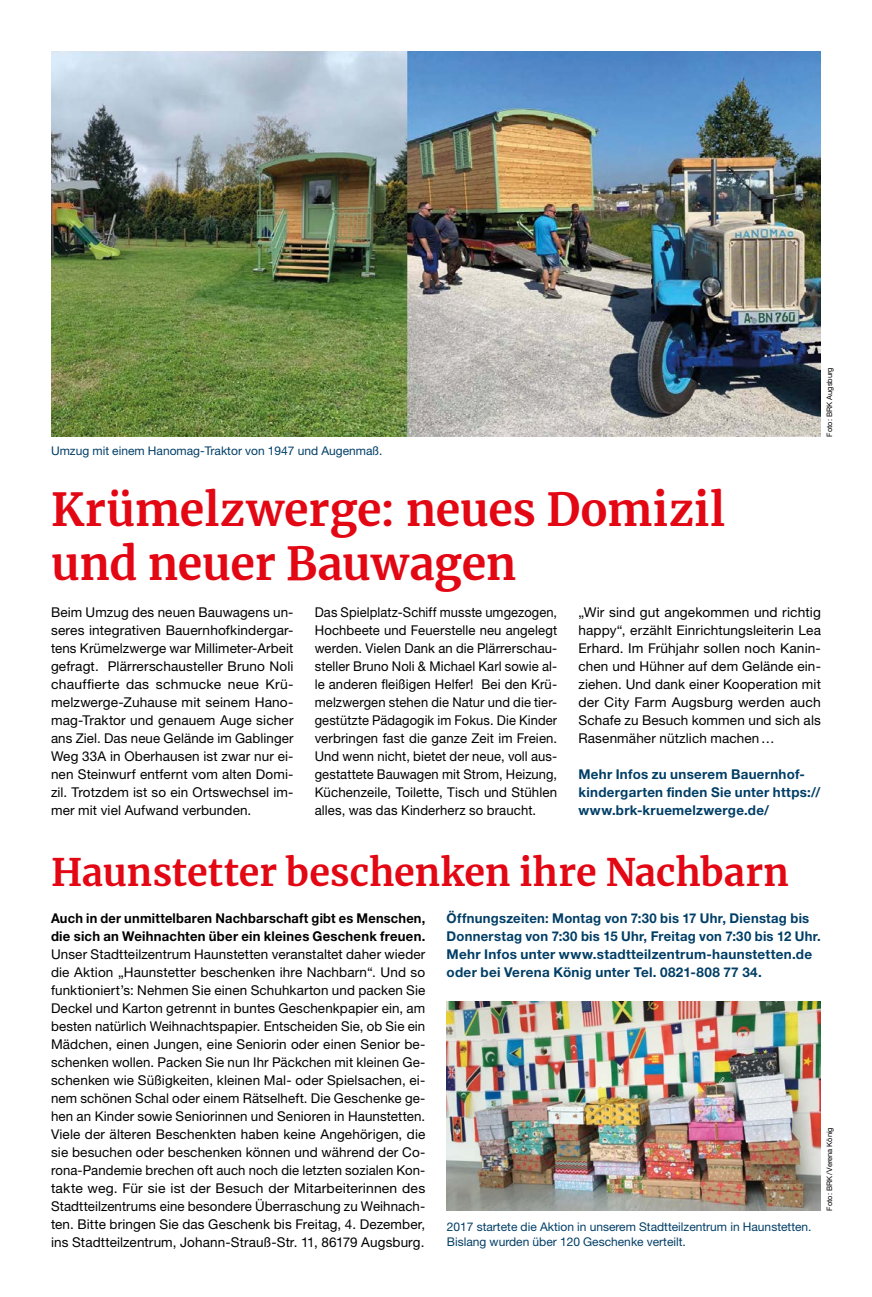
<style>
.page{position:relative;width:872px;height:1297px;background:#fff}
.page>*{position:absolute;margin:0;border:0;box-sizing:border-box;transform-origin:0 0}
.MGB_Headline{font:700 45px/54px "Merriweather";letter-spacing:-.005em;color:#e30613}
.MGB_Headline-2{font:700 37.5px "Merriweather";letter-spacing:.005em;color:#e30613}
.MGB_Copy{font:13.5px/18px "Helvetica Neue LT Pro";letter-spacing:.01em;color:#000;text-align:justify}
.MGB_Copy-2{font:13.5px/18px "Helvetica Neue LT Pro";letter-spacing:.01em;color:#000;text-align:justify;scale:.95 1}
.MGB_Info{font:700 13.5px/18px "Helvetica Neue LT Pro";letter-spacing:.02em;color:#003e66}
.MGB_BU{font:12px/15px "Helvetica Neue LT Pro";color:#003e66}
.MGB_Fotocredits{font:7.5px "Helvetica Neue LT Pro";color:#000}
.s1{font-weight:700}
</style>
<div class="page">
<img style="left:51px;top:51px;width:770px;height:386px">
<img style="left:446px;top:1001px;width:375px;height:210px">
<p class="MGB_BU" style="left:51px;top:443px;width:333px">Umzug mit einem Hanomag-Traktor von 1947 und Augenmaß.</p>
<p class="MGB_Headline" style="left:51px;top:482px;width:675px">Krümelzwerge: neues Domizil und neuer Bauwagen</p>
<p class="MGB_Fotocredits" style="left:824px;top:437px;width:71px;rotate:-90deg">Foto: BRK Augsburg</p>
<p class="MGB_Copy" style="left:51px;top:602px;width:244px">Beim Umzug des neuen Bauwagens un&shy;seres integrativen Bauernhofkindergar&shy;tens Krümelzwerge war Millimeter-Arbeit gefragt. Plärrerschausteller Bruno Noli chauffierte das schmucke neue Krü&shy;melzwerge-Zuhause mit seinem Hano&shy;mag-Traktor und genauem Auge sicher ans Ziel. Das neue Gelände im Gablinger Weg 33A in Oberhausen ist zwar nur ei&shy;nen Steinwurf entfernt vom alten Domi&shy;zil. Trotzdem ist so ein Ortswechsel im&shy;mer mit viel Aufwand verbunden.</p>
<p class="MGB_Copy-2" style="left:315px;top:602px;width:257px">Das Spielplatz-Schiff musste umgezogen, Hochbeete und Feuerstelle neu angelegt werden. Vielen Dank an die Plärrerschau&shy;steller Bruno Noli &amp; Michael Karl sowie al&shy;le anderen fleißigen Helfer! Bei den Krü&shy;melzwergen stehen die Natur und die tier&shy;gestützte Pädagogik im Fokus. Die Kinder verbringen fast die ganze Zeit im Freien.<br>Und wenn nicht, bietet der neue, voll aus&shy;gestattete Bauwagen mit Strom, Heizung, Küchenzeile, Toilette, Tisch und Stühlen alles, was das Kinderherz so braucht.</p>
<p class="MGB_Copy" style="left:578px;top:602px;width:244px">„Wir sind gut angekommen und richtig happy“, erzählt Einrichtungsleiterin Lea Erhard. Im Frühjahr sollen noch Kanin&shy;chen und Hühner auf dem Gelände ein&shy;ziehen. Und dank einer Kooperation mit der City Farm Augsburg werden auch Schafe zu Besuch kommen und sich als Rasenmäher nützlich machen…</p>
<p class="MGB_Info" style="left:578px;top:764px;width:243px">Mehr Infos zu unserem Bauernhof&shy;kindergarten finden Sie unter https:// www.brk-kruemelzwerge.de/</p>
<p class="MGB_Headline-2" style="left:51px;top:846px;width:739px">Haunstetter beschenken ihre Nachbarn</p>
<p class="MGB_Copy" style="left:51px;top:908px;width:376px"><span class="s1">Auch in der unmittelbaren Nachbarschaft gibt es Menschen, die sich an Weihnachten über ein kleines Geschenk freuen.<br></span>Unser Stadtteilzentrum Haunstetten veranstaltet daher wieder die Aktion „Haunstetter beschenken ihre Nachbarn“. Und so funktioniert’s: Nehmen Sie einen Schuhkarton und packen Sie Deckel und Karton getrennt in buntes Geschenkpapier ein, am besten natürlich Weihnachtspapier. Entscheiden Sie, ob Sie ein Mädchen, einen Jungen, eine Seniorin oder einen Senior be&shy;schenken wollen. Packen Sie nun Ihr Päckchen mit kleinen Ge&shy;schenken wie Süßigkeiten, kleinen Mal- oder Spielsachen, ei&shy;nem schönen Schal oder einem Rätselheft. Die Geschenke ge&shy;hen an Kinder sowie Seniorinnen und Senioren in Haunstetten.<br>Viele der älteren Beschenkten haben keine Angehörigen, die sie besuchen oder beschenken können und während der Co&shy;rona-Pandemie brechen oft auch noch die letzten sozialen Kon&shy;takte weg. Für sie ist der Besuch der Mitarbeiterinnen des Stadtteilzentrums eine besondere Überraschung zu Weihnach&shy;ten. Bitte bringen Sie das Geschenk bis Freitag, 4. Dezember, ins Stadtteilzentrum, Johann-Strauß-Str. 11, 86179 Augsburg.</p>
<p class="MGB_Info" style="left:446px;top:908px;width:376px">Öffnungszeiten: Montag von 7:30 bis 17 Uhr, Dienstag bis<br>Donnerstag von 7:30 bis 15 Uhr, Freitag von 7:30 bis 12 Uhr.</p>
<p class="MGB_Info" style="left:446px;top:944px;width:367px">Mehr Infos unter www.stadtteilzentrum-haunstetten.de oder bei Verena König unter Tel. 0821-808 77 34.</p>
<p class="MGB_Fotocredits" style="left:825px;top:1211px;width:85px;rotate:-90deg">Foto: BRK/Verena König</p>
<p class="MGB_BU" style="left:447px;top:1219px;width:366px">2017 startete die Aktion in unserem Stadtteilzentrum in Haunstetten.<br>Bislang wurden über 120 Geschenke verteilt.</p>
</div>
